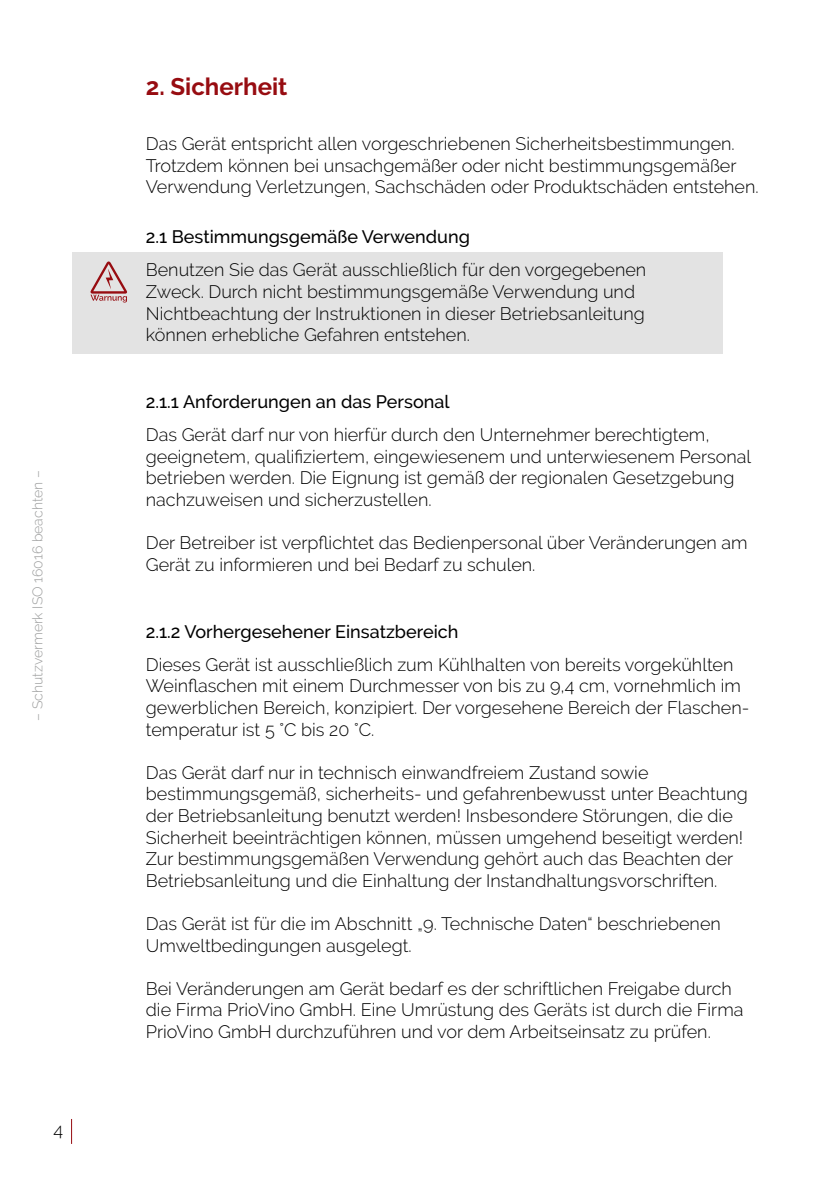
<style>
.page{position:relative;width:840px;height:1191px;background:#fff}
.page>*{position:absolute;margin:0;border:0;box-sizing:border-box;transform-origin:0 0}
.t1{font:700 24px "Raleway";color:#970c11}
.t2{font:300 18px/21.6px "Raleway";color:#000}
.t3{font:500 18px "Raleway";color:#000}
.t4{font:300 14px "Raleway";color:#9c9d9d}
</style>
<div class="page">
<div style="left:72px;top:252px;width:650px;height:101px;background:#e3e3e3"></div>
<svg style="left:71px;top:1119px;width:1px;height:24px"></svg>
<svg style="left:90px;top:261px;width:37px;height:41px"></svg>
<p class="t4" style="left:29px;top:720px;width:251px;rotate:-90deg">– Schutzvermerk ISO 16016 beachten –</p>
<p class="t2" style="left:53px;top:1118px;width:11px">4</p>
<h1 class="t1" style="left:146px;top:72px;width:143px">2. Sicherheit</h1>
<p class="t2" style="left:146px;top:133px;width:614px">Das Gerät entspricht allen vorgeschriebenen Sicherheitsbestimmungen.<br>Trotzdem können bei unsachgemäßer oder nicht bestimmungsgemäßer<br>Verwendung Verletzungen, Sachschäden oder Produktschäden entstehen.</p>
<p class="t3" style="left:146px;top:227px;width:325px">2.1 Bestimmungsgemäße Verwendung</p>
<p class="t2" style="left:146px;top:259px;width:501px">Benutzen Sie das Gerät ausschließlich für den vorgegebenen Zweck. Durch nicht bestimmungsgemäße Verwendung und Nichtbeachtung der Instruktionen in dieser Betriebsanleitung können erhebliche Gefahren entstehen.</p>
<p class="t3" style="left:146px;top:391px;width:305px">2.1.1 Anforderungen an das Personal</p>
<p class="t2" style="left:146px;top:424px;width:606px">Das Gerät darf nur von hierfür durch den Unternehmer berechtigtem, geeignetem, qualifiziertem, eingewiesenem und unterwiesenem Personal betrieben werden. Die Eignung ist gemäß der regionalen Gesetzgebung nachzuweisen und sicherzustellen.</p>
<p class="t2" style="left:146px;top:532px;width:603px">Der Betreiber ist verpflichtet das Bedienpersonal über Veränderungen am<br>Gerät zu informieren und bei Bedarf zu schulen.</p>
<p class="t3" style="left:146px;top:621px;width:314px">2.1.2 Vorhergesehener Einsatzbereich</p>
<p class="t2" style="left:146px;top:653px;width:604px">Dieses Gerät ist ausschließlich zum Kühlhalten von bereits vorgekühlten Weinflaschen mit einem Durchmesser von bis zu 9,4 cm, vornehmlich im gewerblichen Bereich, konzipiert. Der vorgesehene Bereich der Flaschen&shy;temperatur ist 5 °C bis 20 °C.</p>
<p class="t2" style="left:146px;top:761px;width:603px">Das Gerät darf nur in technisch einwandfreiem Zustand sowie bestimmungsgemäß, sicherheits- und gefahrenbewusst unter Beachtung der Betriebsanleitung benutzt werden! Insbesondere Störungen, die die Sicherheit beeinträchtigen können, müssen umgehend beseitigt werden!<br>Zur bestimmungsgemäßen Verwendung gehört auch das Beachten der Betriebsanleitung und die Einhaltung der Instandhaltungsvorschriften.</p>
<p class="t2" style="left:146px;top:912px;width:576px">Das Gerät ist für die im Abschnitt „9. Technische Daten“ beschriebenen<br>Umweltbedingungen ausgelegt.</p>
<p class="t2" style="left:146px;top:977px;width:599px">Bei Veränderungen am Gerät bedarf es der schriftlichen Freigabe durch die Firma PrioVino GmbH. Eine Umrüstung des Geräts ist durch die Firma<br>PrioVino GmbH durchzuführen und vor dem Arbeitseinsatz zu prüfen.</p>
</div>
